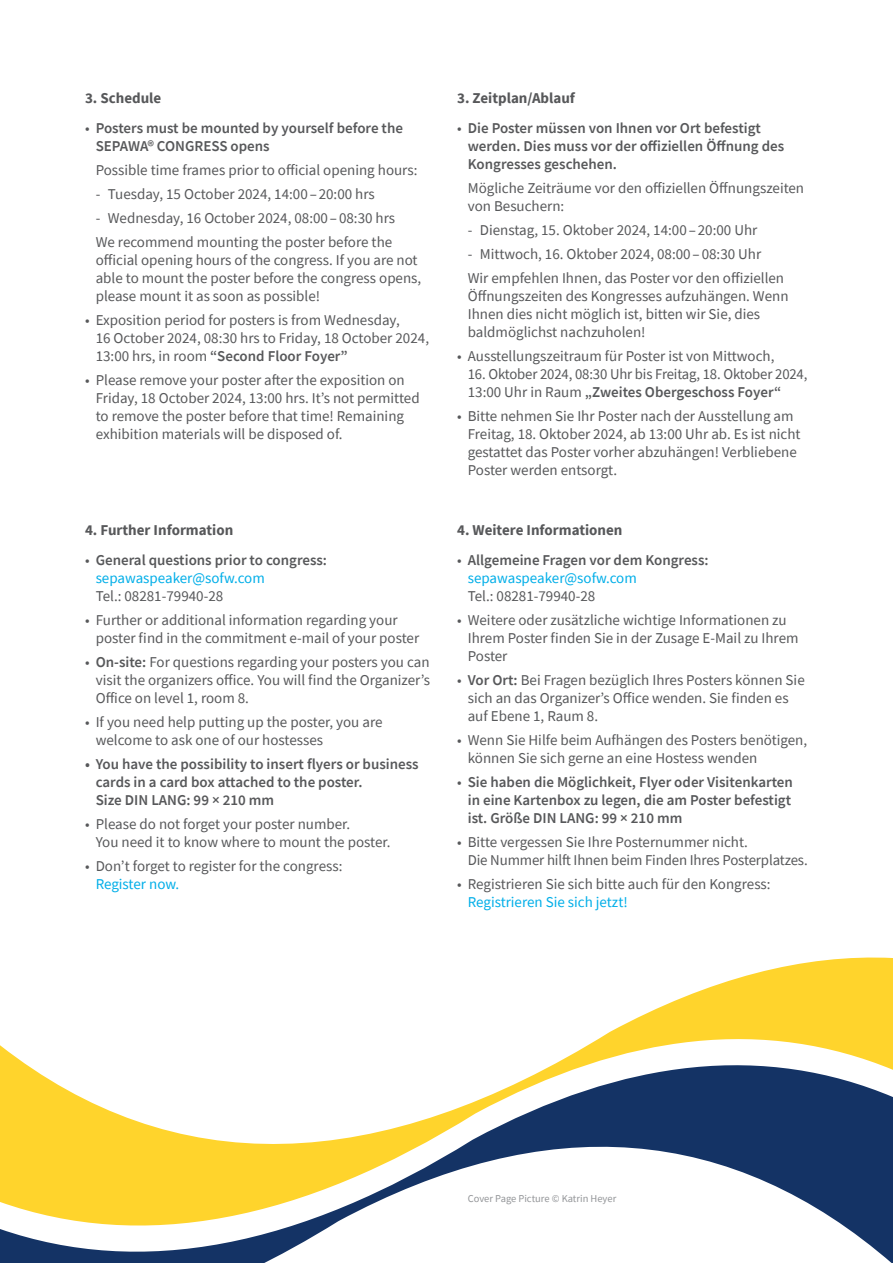
<style>
.page{position:relative;width:893px;height:1263px;background:#fff}
.page>*{position:absolute;margin:0;border:0;box-sizing:border-box;transform-origin:0 0}
.t1{font:15px/18px "Source Sans Pro";color:#57585a}
.t2{font:600 15px/18px "Source Sans Pro";color:#57585a}
.t3{font:700 15px "Source Sans Pro";color:#57585a}
.t4{font:15px "Source Sans Pro";color:#00aee8}
.t5{font:10.5px "Source Sans Pro";color:#939598}
.s1{font-weight:400}
.s2{font-weight:600}
.s3{font-weight:400;color:#00aee8}
</style>
<div class="page">
<svg style="left:591px;top:957px;width:302px;height:86px;fill:#ffd42c"></svg>
<svg style="left:0;top:1043px;width:893px;height:220px"></svg>
<p class="t3" style="left:85px;top:92px;width:78px">3. Schedule</p>
<p class="t2" style="left:96px;top:120px;width:309px;text-indent:-11px"><span class="s1">•</span> Posters must be mounted by yourself before the<br>SEPAWA® CONGRESS opens</p>
<p class="t1" style="left:96px;top:161px;width:323px">Possible time frames prior to official opening hours:</p>
<p class="t1" style="left:96px;top:186px;width:281px">- Tuesday, 15 October 2024, 14:00 – 20:00 hrs</p>
<p class="t1" style="left:96px;top:207px;width:301px;line-height:24px">- Wednesday, 16 October 2024, 08:00 – 08:30 hrs<br>We recommend mounting the poster before the</p>
<p class="t1" style="left:96px;top:251px;width:327px">official opening hours of the congress. If you are not able to mount the poster before the congress opens, please mount it as soon as possible!</p>
<p class="t1" style="left:96px;top:312px;width:335px;text-indent:-11px">• Exposition period for posters is from Wednesday,<br>16 October 2024, 08:30 hrs to Friday, 18 October 2024,<br>13:00 hrs, in room <span class="s2">“Second Floor Foyer”</span></p>
<p class="t1" style="left:96px;top:371px;width:325px;text-indent:-11px">• Please remove your poster after the exposition on Friday, 18 October 2024, 13:00 hrs. It’s not permitted to remove the poster before that time! Remaining exhibition materials will be disposed of.</p>
<p class="t3" style="left:85px;top:520px;width:150px">4. Further Information</p>
<p class="t2" style="left:96px;top:551px;width:233px;text-indent:-11px"><span class="s1">•</span> General questions prior to congress: <span class="s3">sepawaspeaker@sofw.com</span></p>
<p class="t1" style="left:96px;top:588px;width:129px">Tel.: 08281-79940-28</p>
<p class="t1" style="left:96px;top:612px;width:325px;text-indent:-11px">• Further or additional information regarding your poster find in the commitment e-mail of your poster</p>
<p class="t1" style="left:96px;top:654px;width:336px;text-align:justify;text-indent:-11px">• <span class="s2">On-site:</span> For questions regarding your posters you can visit the organizers office. You will find the Organizer’s Office on level 1, room 8.</p>
<p class="t1" style="left:96px;top:714px;width:288px;text-indent:-11px">• If you need help putting up the poster, you are welcome to ask one of our hostesses</p>
<p class="t2" style="left:96px;top:755px;width:325px;text-indent:-11px">• You have the possibility to insert flyers or business cards in a card box attached to the poster.<br>Size DIN LANG: 99 × 210 mm</p>
<p class="t1" style="left:96px;top:816px;width:296px;text-indent:-11px">• Please do not forget your poster number.<br>You need it to know where to mount the poster.</p>
<p class="t1" style="left:85px;top:858px;width:259px">• Don’t forget to register for the congress:</p>
<p class="t4" style="left:96px;top:878px;width:85px">Register now.</p>
<p class="t3" style="left:457px;top:88px;width:119px">3. Zeitplan/Ablauf</p>
<p class="t2" style="left:468px;top:120px;width:318px;text-indent:-11px"><span class="s1">•</span> Die Poster müssen von Ihnen vor Ort befestigt werden. Dies muss vor der offiziellen Öffnung des<br>Kongresses geschehen.</p>
<p class="t1" style="left:468px;top:179px;width:338px">Mögliche Zeiträume vor den offiziellen Öffnungszeiten von Besuchern:</p>
<p class="t1" style="left:468px;top:222px;width:291px">- Dienstag, 15. Oktober 2024, 14:00 – 20:00 Uhr</p>
<p class="t1" style="left:468px;top:243px;width:318px;line-height:24px">- Mittwoch, 16. Oktober 2024, 08:00 – 08:30 Uhr<br>Wir empfehlen Ihnen, das Poster vor den offiziellen</p>
<p class="t1" style="left:468px;top:287px;width:322px">Öffnungszeiten des Kongresses aufzuhängen. Wenn<br>Ihnen dies nicht möglich ist, bitten wir Sie, dies baldmöglichst nachzuholen!</p>
<p class="t1" style="left:457px;top:348px;width:319px">• Ausstellungszeitraum für Poster ist von Mittwoch,</p>
<p class="t1" style="left:468px;top:366px;width:341px">16. Oktober 2024, 08:30 Uhr bis Freitag, 18. Oktober 2024,<br>13:00 Uhr in Raum <span class="s2">„Zweites Obergeschoss Foyer“</span></p>
<p class="t1" style="left:468px;top:408px;width:334px;text-indent:-11px">• Bitte nehmen Sie Ihr Poster nach der Ausstellung am Freitag, 18. Oktober 2024, ab 13:00 Uhr ab. Es ist nicht gestattet das Poster vorher abzuhängen! Verbliebene Poster werden entsorgt.</p>
<p class="t3" style="left:457px;top:520px;width:167px">4. Weitere Informationen</p>
<p class="t2" style="left:468px;top:551px;width:242px;text-indent:-11px"><span class="s1">•</span> Allgemeine Fragen vor dem Kongress: <span class="s3">sepawaspeaker@sofw.com</span></p>
<p class="t1" style="left:468px;top:588px;width:129px">Tel.: 08281-79940-28</p>
<p class="t1" style="left:468px;top:612px;width:332px;text-indent:-11px">• Weitere oder zusätzliche wichtige Informationen zu<br>Ihrem Poster finden Sie in der Zusage E-Mail zu Ihrem<br>Poster</p>
<p class="t1" style="left:468px;top:672px;width:338px;text-indent:-11px">• <span class="s2">Vor Ort:</span> Bei Fragen bezüglich Ihres Posters können Sie sich an das Organizer’s Office wenden. Sie finden es auf Ebene 1, Raum 8.</p>
<p class="t1" style="left:468px;top:732px;width:341px;text-indent:-11px">• Wenn Sie Hilfe beim Aufhängen des Posters benötigen, können Sie sich gerne an eine Hostess wenden</p>
<p class="t2" style="left:468px;top:773px;width:327px;text-indent:-11px"><span class="s1">•</span> Sie haben die Möglichkeit, Flyer oder Visitenkarten in eine Kartenbox zu legen, die am Poster befestigt ist. Größe DIN LANG: 99 × 210 mm</p>
<p class="t1" style="left:468px;top:834px;width:341px;text-indent:-11px">• Bitte vergessen Sie Ihre Posternummer nicht.<br>Die Nummer hilft Ihnen beim Finden Ihres Posterplatzes.</p>
<p class="t1" style="left:457px;top:875px;width:315px">• Registrieren Sie sich bitte auch für den Kongress:</p>
<p class="t4" style="left:468px;top:896px;width:161px">Registrieren Sie sich jetzt!</p>
<p class="t5" style="left:468px;top:1192px;width:150px">Cover Page Picture © Katrin Heyer</p>
</div>
